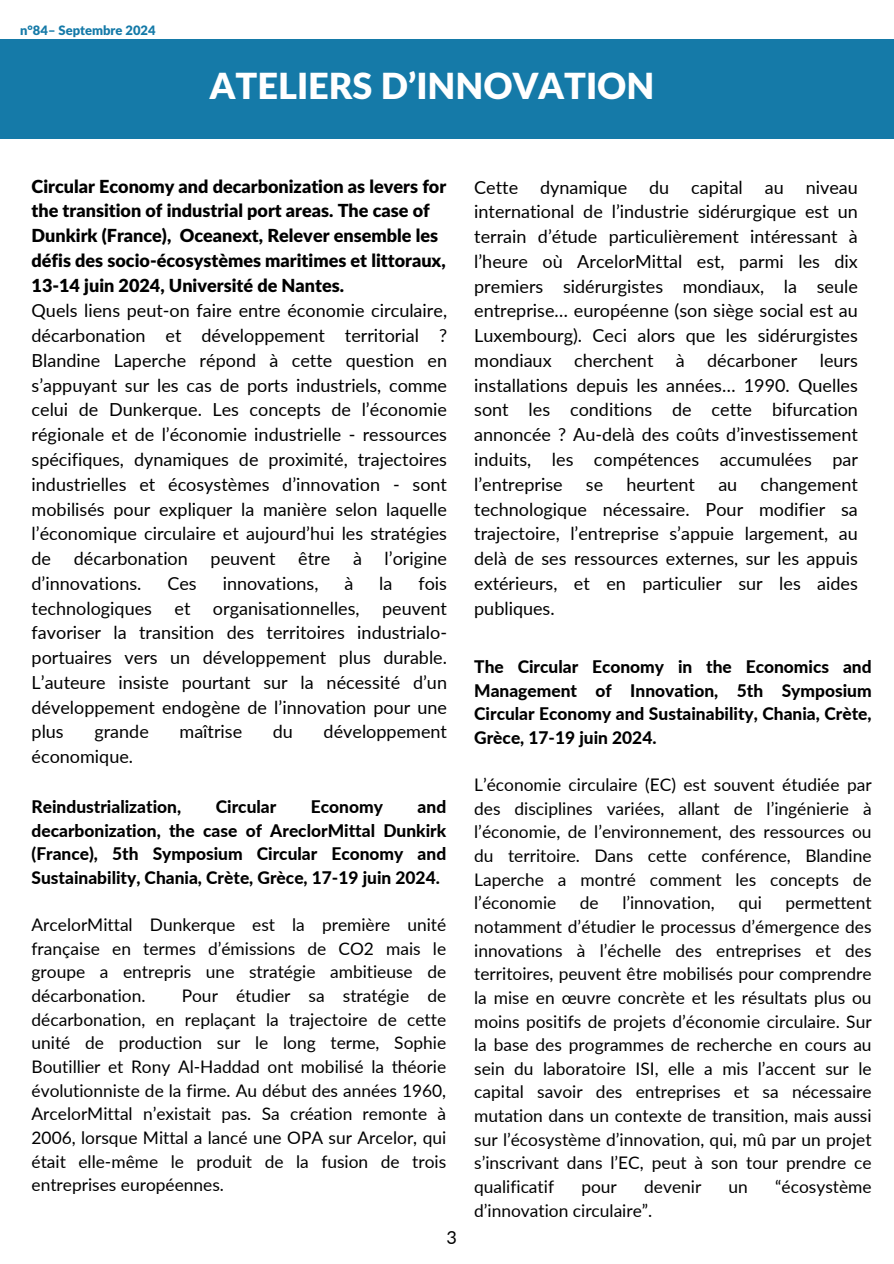
<style>
.page{position:relative;width:894px;height:1264px;background:#fff}
.page>*{position:absolute;margin:0;border:0;box-sizing:border-box;transform-origin:0 0}
.t1{font:900 36px "Lato Latin";color:#fff}
.t2{font:18px/24.8px "Lato";color:#000;text-align:justify}
.t3{font:17.4px/23.7px "Lato";color:#000;text-align:justify}
.t4{font:800 17.4px/23.7px "Lato";color:#000;text-align:justify}
.t5{font:900 12.9px "Lato Latin";color:#157aa8}
.s1{font-family:"Lato Latin";font-weight:900}
</style>
<div class="page">
<div style="left:1px;top:40px;width:892px;height:99px;background:#157aa8"></div>
<p class="t5" style="left:20px;top:24px;width:137px">n°84– Septembre 2024</p>
<p class="t1" style="left:210px;top:70px;width:446px">ATELIERS D’INNOVATION</p>
<h2 class="t2" style="left:32px;top:173px;width:417px;text-align:left"><span class="s1">Circular Economy and decarbonization as levers for the transition of industrial port areas. The case of Dunkirk (France), Oceanext, Relever ensemble les défis des socio-écosystèmes maritimes et littoraux, 13-14 juin 2024, Université de Nantes.<br></span>Quels liens peut-on faire entre économie circulaire, décarbonation et développement territorial ?<br>Blandine Laperche répond à cette question en s’appuyant sur les cas de ports industriels, comme celui de Dunkerque. Les concepts de l’économie régionale et de l’économie industrielle - ressources spécifiques, dynamiques de proximité, trajectoires industrielles et écosystèmes d’innovation - sont mobilisés pour expliquer la manière selon laquelle l’économique circulaire et aujourd’hui les stratégies de</h2>
<h2 class="t2" style="left:74px;top:545px;width:115px">décarbonation</h2>
<h2 class="t2" style="left:210px;top:545px;width:66px">peuvent</h2>
<h2 class="t2" style="left:298px;top:545px;width:34px">être</h2>
<h2 class="t2" style="left:353px;top:545px;width:10px">à</h2>
<h2 class="t2" style="left:384px;top:545px;width:64px">l’origine</h2>
<h2 class="t2" style="left:32px;top:570px;width:111px">d’innovations.</h2>
<h2 class="t2" style="left:167px;top:570px;width:31px">Ces</h2>
<h2 class="t2" style="left:223px;top:570px;width:97px">innovations,</h2>
<h2 class="t2" style="left:344px;top:570px;width:10px">à</h2>
<h2 class="t2" style="left:379px;top:570px;width:15px">la</h2>
<h2 class="t2" style="left:32px;top:570px;width:417px;text-indent:387px">fois technologiques et organisationnelles, peuvent favoriser la transition des territoires industrialo&shy;portuaires vers un développement plus durable.<br>L’auteure insiste pourtant sur la nécessité d’un développement endogène de l’innovation pour une plus</h2>
<h2 class="t2" style="left:94px;top:719px;width:56px">grande</h2>
<h2 class="t2" style="left:179px;top:719px;width:64px">maîtrise</h2>
<h2 class="t2" style="left:273px;top:719px;width:22px">du</h2>
<h2 class="t2" style="left:323px;top:719px;width:125px">développement</h2>
<h2 class="t2" style="left:32px;top:743px;width:103px">économique.</h2>
<h3 class="t4" style="left:32px;top:794px;width:416px;text-indent:386px">and decarbonization, the case of AreclorMittal Dunkirk (France), 5th Symposium Circular Economy and Sustainability, Chania, Crète, Grèce, 17-19 juin 2024.</h3>
<h3 class="t3" style="left:32px;top:912px;width:416px">ArcelorMittal Dunkerque est la première unité française en termes d’émissions de CO2 mais le groupe a entrepris une stratégie ambitieuse de décarbonation.</h3>
<h3 class="t4" style="left:32px;top:794px;width:151px">Reindustrialization,</h3>
<h3 class="t4" style="left:216px;top:794px;width:62px">Circular</h3>
<h3 class="t4" style="left:311px;top:794px;width:74px">Economy</h3>
<h3 class="t3" style="left:32px;top:983px;width:416px;text-indent:150px">Pour étudier sa stratégie de décarbonation, en replaçant la trajectoire de cette unité de production sur le long terme, Sophie Boutillier et Rony Al-Haddad ont mobilisé la théorie évolutionniste de la firme. Au début des années 1960, ArcelorMittal n’existait pas. Sa création remonte à 2006, lorsque Mittal a lancé une OPA sur Arcelor, qui était elle-même le produit de la fusion de trois entreprises européennes.</h3>
<h1 class="t2" style="left:446px;top:1224px;width:12px">3</h1>
<h3 class="t2" style="left:474px;top:174px;width:385px">Cette dynamique du capital au niveau international de l’industrie sidérurgique est un terrain d’étude particulièrement intéressant à l’heure où ArcelorMittal est, parmi les dix premiers sidérurgistes mondiaux, la seule entreprise… européenne (son siège social est au Luxembourg). Ceci alors que les sidérurgistes mondiaux cherchent à décarboner leurs installations depuis les années… 1990. Quelles sont les conditions de cette bifurcation annoncée ? Au-delà des coûts d’investissement induits, les compétences accumulées par l’entreprise</h3>
<h3 class="t2" style="left:474px;top:471px;width:385px;text-indent:286px">changement technologique nécessaire. Pour modifier sa trajectoire, l’entreprise s’appuie largement, au delà de ses ressources externes, sur les appuis extérieurs, et en particulier sur les aides publiques.</h3>
<h3 class="t2" style="left:585px;top:471px;width:19px">se</h3>
<h3 class="t2" style="left:626px;top:471px;width:70px">heurtent</h3>
<h3 class="t2" style="left:718px;top:471px;width:20px">au</h3>
<h2 class="t4" style="left:474px;top:654px;width:399px">The Circular Economy in the Economics and Management of Innovation, 5th Symposium Circular Economy and Sustainability, Chania, Crète, Grèce, 17-19 juin 2024.</h2>
<h3 class="t3" style="left:474px;top:772px;width:399px">L’économie circulaire (EC) est souvent étudiée par des disciplines variées, allant de l’ingénierie à l’économie, de l’environnement, des ressources ou du territoire. Dans cette conférence, Blandine Laperche a montré comment les concepts de l’économie</h3>
<h3 class="t3" style="left:579px;top:890px;width:20px">de</h3>
<h3 class="t3" style="left:622px;top:890px;width:94px">l’innovation,</h3>
<h3 class="t3" style="left:738px;top:890px;width:25px">qui</h3>
<h3 class="t3" style="left:474px;top:890px;width:399px;text-indent:311px">permettent notamment d’étudier le processus d’émergence des innovations à l’échelle des entreprises et des territoires, peuvent être mobilisés pour comprendre la mise en œuvre concrète et les résultats plus ou moins positifs de projets d’économie circulaire. Sur la base des programmes de recherche en cours au sein du laboratoire ISI, elle a mis l’accent sur le capital savoir des entreprises et sa nécessaire mutation dans un contexte de transition, mais aussi sur l’écosystème d’innovation, qui, mû par un projet s’inscrivant dans l’EC, peut à son tour prendre ce qualificatif</h3>
<h3 class="t3" style="left:581px;top:1174px;width:37px">pour</h3>
<h3 class="t3" style="left:644px;top:1174px;width:59px">devenir</h3>
<h3 class="t3" style="left:728px;top:1174px;width:21px">un</h3>
<h3 class="t3" style="left:775px;top:1174px;width:98px">“écosystème</h3>
<h3 class="t3" style="left:474px;top:1197px;width:180px">d’innovation circulaire”.</h3>
</div>
